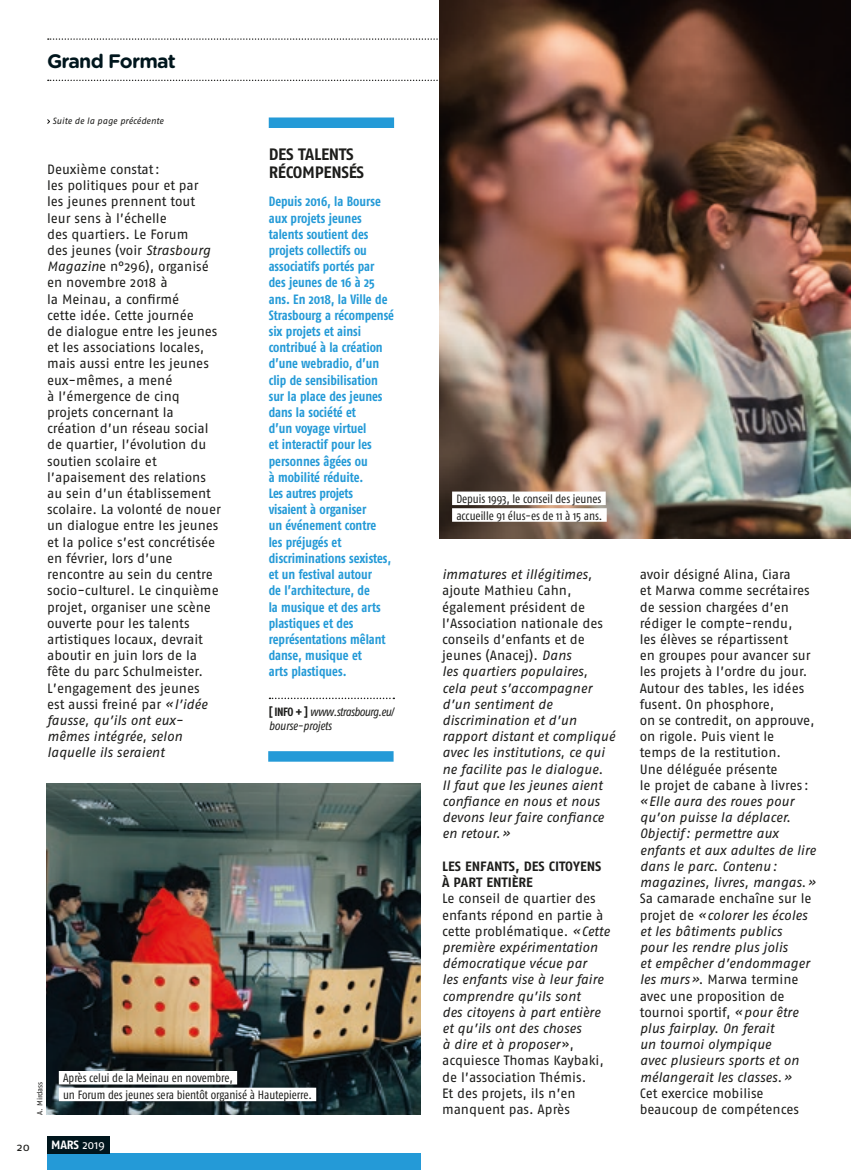
<style>
.page{position:relative;width:851px;height:1170px;background:#fff}
.page>*{position:absolute;margin:0;border:0;box-sizing:border-box;transform-origin:0 0}
.t1{font:700 19.5px "Gotham Rounded";letter-spacing:-.04em;color:#00161d}
.ACTUELLES_Titre3_BRE{font:700 16.5px/18px "Fago No";letter-spacing:-.02em;color:#1d1d1b}
.t2{font:13.5px/16.2px "Fago No";color:#1d1d1b}
.t3{font:italic 13.5px/16.2px "Fago No";color:#1d1d1b}
.GF_Texte_coul_encadr{font:700 13.5px/16.2px "Fago Co";color:#249ad7;scale:.96 1}
.t4{font:700 13.5px/16.2px "Fago No";color:#1d1d1b}
.t5{font:12px "Fago Co";color:#1d1d1b}
.t6{font:italic 12px/13.5px "Fago Co";letter-spacing:-.04em;color:#1d1d1b}
.t7{font:700 12px "Fago No";color:#fff}
.t8{font:11.1px "Fago Ex";color:#1d1d1b}
.t9{font:italic 9px "Fago No";letter-spacing:-.005em;color:#1d1d1b}
.t10{font:7.5px "Fago No";letter-spacing:-.015em;color:#1d1d1b}
.s1{font-style:italic}
.s2{font-style:normal}
.s3{font-weight:700;font-style:normal}
.s4{font-weight:400}
</style>
<div class="page">
<div style="left:47px;top:1153px;width:373px;height:16px;background:#249ad7"></div>
<svg style="left:48px;top:80px;width:803px;height:1px"></svg>
<svg style="left:48px;top:38px;width:803px;height:2px"></svg>
<svg style="left:47px;top:119px;width:3px;height:5px"></svg>
<div style="left:269px;top:117px;width:125px;height:11px;background:#249ad7"></div>
<div style="left:268px;top:751px;width:125px;height:10px;background:#249ad7"></div>
<img style="left:439px;top:0;width:411px;height:538px">
<img style="left:47px;top:783px;width:374px;height:331px">
<div style="left:452px;top:491px;width:153px;height:14px;background:#fff"></div>
<div style="left:452px;top:508px;width:154px;height:13px;background:#fff"></div>
<div style="left:59px;top:1070px;width:178px;height:14px;background:#fff"></div>
<div style="left:59px;top:1087px;width:257px;height:14px;background:#fff"></div>
<svg style="left:269px;top:697px;width:125px;height:2px"></svg>
<div style="left:47px;top:1135px;width:62px;height:18px;background:#00161d"></div>
<p class="t1" style="left:47px;top:47px;width:130px">Grand Format</p>
<p class="t9" style="left:53px;top:116px;width:112px">Suite de la page précédente</p>
<p class="t2" style="left:47px;top:161px;width:175px">Deuxième constat:<br>les politiques pour et par<br>les jeunes prennent tout leur sens à l’échelle<br>des quartiers. Le Forum<br>des jeunes (voir <span class="s1">Strasbourg<br>Magazin</span>e n°296), organisé en novembre 2018 à<br>la Meinau, a confirmé<br>cette idée. Cette journée<br>de dialogue entre les jeunes et les associations locales, mais aussi entre les jeunes eux-mêmes, a mené<br>à l’émergence de cinq projets concernant la création d’un réseau social de quartier, l’évolution du soutien scolaire et l’apaisement des relations au sein d’un établissement scolaire. La volonté de nouer un dialogue entre les jeunes et la police s’est concrétisée en février, lors d’une rencontre au sein du centre socio-culturel. Le cinquième projet, organiser une scène ouverte pour les talents artistiques locaux, devrait aboutir en juin lors de la fête du parc Schulmeister.</p>
<p class="t3" style="left:47px;top:679px;width:162px"><span class="s2">L’engagement des jeunes est aussi freiné par</span> «l’idée fausse, qu’ils ont eux&shy;mêmes intégrée, selon laquelle ils seraient</p>
<p class="ACTUELLES_Titre3_BRE" style="left:269px;top:144px;width:97px">DES TALENTS<br>RÉCOMPENSÉS</p>
<p class="GF_Texte_coul_encadr" style="left:269px;top:193px;width:132px">Depuis 2016, la Bourse aux projets jeunes talents soutient des projets collectifs ou associatifs portés par des jeunes de 16 à 25 ans. En 2018, la Ville de<br>Strasbourg a récompensé six projets et ainsi contribué à la création d’une webradio, d’un clip de sensibilisation sur la place des jeunes dans la société et<br>d’un voyage virtuel<br>et interactif pour les personnes âgées ou<br>à mobilité réduite.<br>Les autres projets visaient à organiser<br>un événement contre<br>les préjugés et discriminations sexistes, et un festival autour<br>de l’architecture, de<br>la musique et des arts plastiques et des représentations mêlant danse, musique et<br>arts plastiques.</p>
<p class="t6" style="left:269px;top:705px;width:127px"><span class="s3">[ INFO + ]</span> www.strasbourg.eu/ bourse-projets</p>
<p class="t10" style="left:36px;top:1114px;width:35px;rotate:-90deg">A. Mirdass</p>
<p class="t5" style="left:63px;top:1071px;width:171px">Après celui de la Meinau en novembre,</p>
<p class="t5" style="left:63px;top:1087px;width:250px">un Forum des jeunes sera bientôt organisé à Hautepierre.</p>
<p class="t8" style="left:17px;top:1140px;width:15px">20</p>
<p class="t7" style="left:51px;top:1137px;width:55px">MARS <span class="s4">2019</span></p>
<p class="t5" style="left:456px;top:492px;width:147px">Depuis 1993, le conseil des jeunes</p>
<p class="t5" style="left:456px;top:508px;width:148px">accueille 91 élus-es de 11 à 15 ans.</p>
<p class="t3" style="left:442px;top:566px;width:174px">immatures et illégitimes, <span class="s2">ajoute Mathieu Cahn, également président de l’Association nationale des conseils d’enfants et de jeunes (Anacej).</span> Dans<br>les quartiers populaires,<br>cela peut s’accompagner d’un sentiment de discrimination et d’un rapport distant et compliqué avec les institutions, ce qui ne facilite pas le dialogue.<br>Il faut que les jeunes aient confiance en nous et nous devons leur faire confiance en retour.»</p>
<p class="t4" style="left:442px;top:857px;width:161px">LES ENFANTS, DES CITOYENS<br>À PART ENTIÈRE</p>
<p class="t3" style="left:442px;top:890px;width:169px"><span class="s2">Le conseil de quartier des enfants répond en partie à cette problématique.</span> «Cette première expérimentation démocratique vécue par<br>les enfants vise à leur faire comprendre qu’ils sont<br>des citoyens à part entière et qu’ils ont des choses<br>à dire et à proposer<span class="s2">», acquiesce Thomas Kaybaki, de l’association Thémis.<br>Et des projets, ils n’en manquent pas. Après</span></p>
<p class="t2" style="left:639px;top:566px;width:178px">avoir désigné Alina, Ciara<br>et Marwa comme secrétaires de session chargées d’en rédiger le compte-rendu,<br>les élèves se répartissent<br>en groupes pour avancer sur les projets à l’ordre du jour.<br>Autour des tables, les idées fusent. On phosphore,<br>on se contredit, on approuve, on rigole. Puis vient le<br>temps de la restitution.<br>Une déléguée présente<br>le projet de cabane à livres : <span class="s1">«Elle aura des roues pour qu’on puisse la déplacer.<br>Objectif: permettre aux enfants et aux adultes de lire dans le parc. Contenu: magazines, livres, mangas.»<br></span>Sa camarade enchaîne sur le projet de <span class="s1">«colorer les écoles et les bâtiments publics<br>pour les rendre plus jolis<br>et empêcher d’endommager les murs»</span>. Marwa termine avec une proposition de tournoi sportif, <span class="s1">«pour être plus fairplay. On ferait<br>un tournoi olympique<br>avec plusieurs sports et on mélangerait les classes.»</span></p>
<p class="t2" style="left:639px;top:1084px;width:161px">Cet exercice mobilise beaucoup de compétences</p>
</div>
